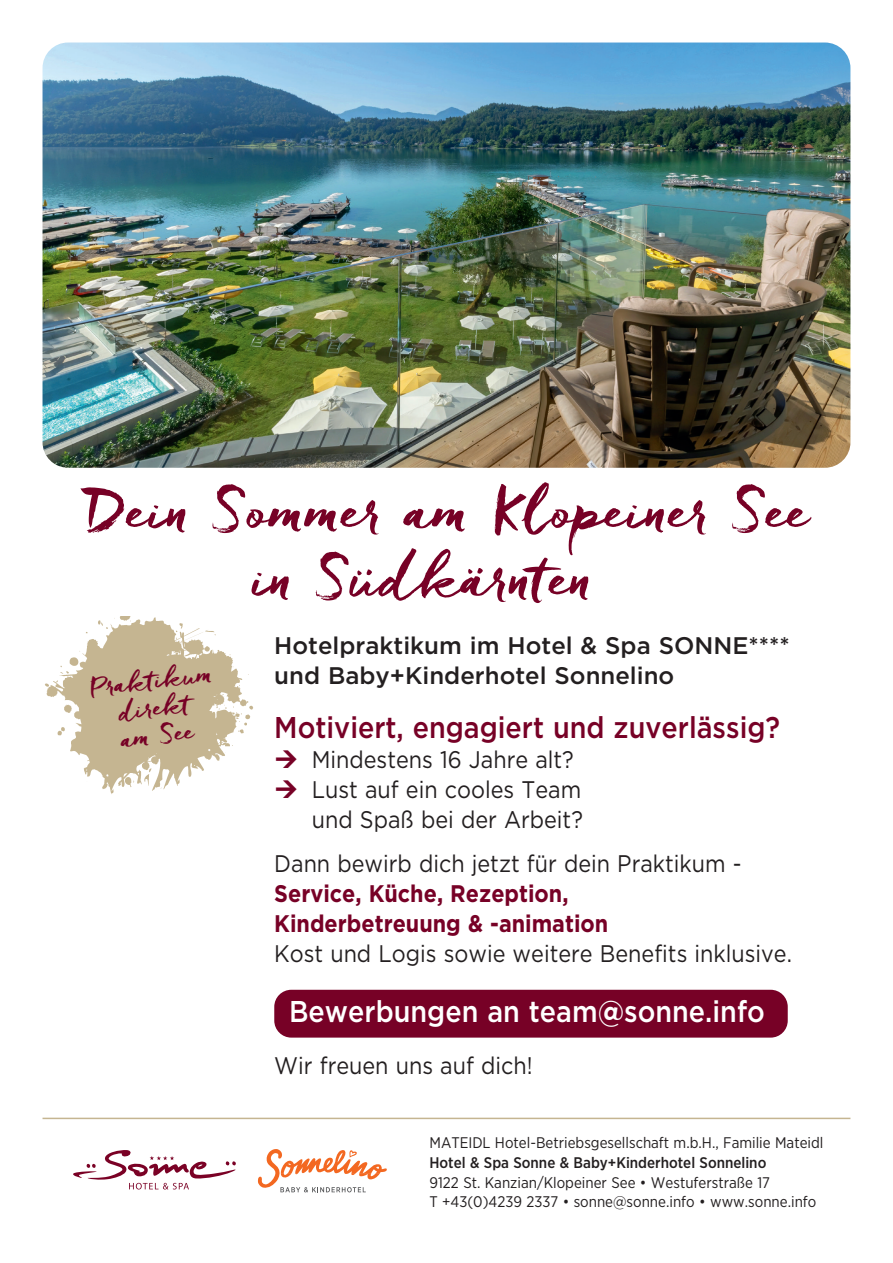
<style>
.page{position:relative;width:893px;height:1263px;background:#fff}
.page>*{position:absolute;margin:0;border:0;box-sizing:border-box;transform-origin:0 0}
.t1{font:60px/67.5px "Freeland";color:#770126}
.t2{font:500 30px "Gotham";color:#770126;scale:.9 1}
.t3{font:500 30px "Gotham";color:#fff;scale:.9 1}
.t4{font:26.85px/27.6px "Freeland";color:#770126;text-align:center}
.t5{font:24px/30px "Gotham";color:#231f20;scale:.9 1}
.t6{font:500 24px/30px "Gotham";color:#231f20}
.t7{font:700 24px/30px "Gotham";color:#770126;scale:.9 1}
.t8{font:15.3px/19.8px "Gotham Narrow";color:#231f20}
.t9{font:500 15.3px "Gotham Narrow";color:#231f20}
.s1{font-weight:700}
</style>
<div class="page">
<img style="left:43px;top:43px;width:807px;height:425px">
<svg style="left:73px;top:1150px;width:163px;height:39px"></svg>
<svg style="left:258px;top:1149px;width:129px;height:43px"></svg>
<hr style="left:43px;top:1118px;width:807px;height:1px;background:#c5b591">
<img style="left:45px;top:617px;width:208px;height:177px">
<div style="left:274px;top:990px;width:514px;height:47px;background:#770126;border-radius:17px"></div>
<h1 class="t1" style="left:252px;top:473px;width:559px;text-indent:-166px">Dein Sommer am Klopeiner See in Südkärnten</h1>
<p class="t4" style="left:88px;top:672px;width:125px;rotate:-7deg">Praktikum direkt<br>am See</p>
<p class="t6" style="left:274px;top:630px;width:517px">Hotelpraktikum im Hotel &amp; Spa SONNE**** und Baby+Kinderhotel Sonnelino</p>
<p class="t2" style="left:274px;top:708px;width:563px">Motiviert, engagiert und zuverlässig?</p>
<p class="t5" style="left:312px;top:744px;width:303px">Mindestens 16 Jahre alt?<br>Lust auf ein cooles Team und Spaß bei der Arbeit?</p>
<p class="t5" style="left:274px;top:848px;width:521px">Dann bewirb dich jetzt für dein Praktikum -</p>
<p class="t7" style="left:274px;top:878px;width:373px">Service, Küche, Rezeption,<br>Kinderbetreuung &amp; -animation</p>
<p class="t5" style="left:274px;top:938px;width:577px">Kost und Logis sowie weitere Benefits inklusive.</p>
<p class="t3" style="left:289px;top:992px;width:530px">Bewerbungen an team<span class="s1">@</span>sonne.info</p>
<p class="t5" style="left:274px;top:1050px;width:289px">Wir freuen uns auf dich!</p>
<p class="t8" style="left:429px;top:1132px;width:395px">MATEIDL Hotel-Betriebsgesellschaft m.b.H., Familie Mateidl</p>
<p class="t9" style="left:429px;top:1153px;width:338px">Hotel &amp; Spa Sonne &amp; Baby+Kinderhotel Sonnelino</p>
<p class="t8" style="left:429px;top:1172px;width:388px">9122 St. Kanzian/Klopeiner See • Westuferstraße 17<br>T +43(0)4239 2337 • sonne@sonne.info • www.sonne.info</p>
</div>
